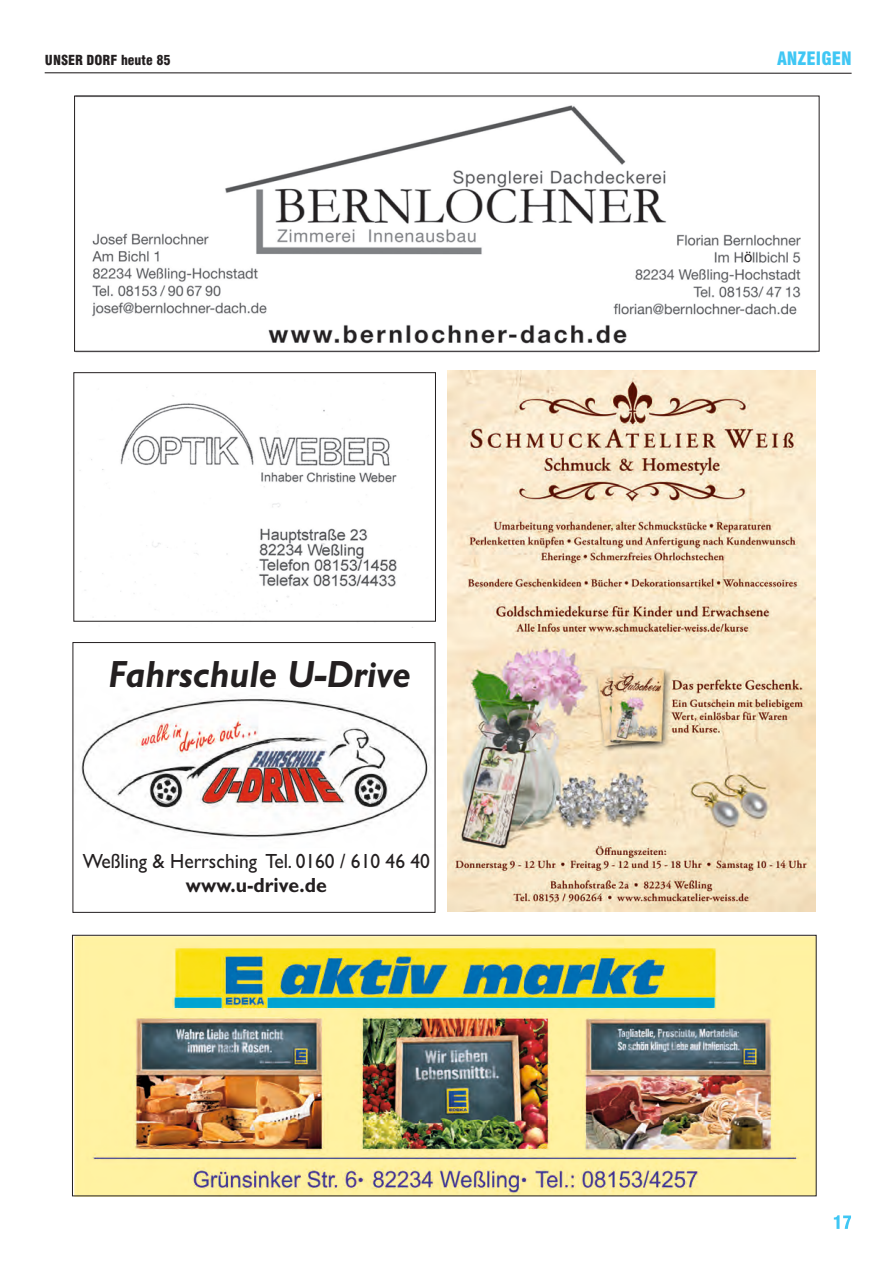
<style>
.page{position:relative;width:895px;height:1265px;background:#fff}
.page>*{position:absolute;margin:0;border:0;box-sizing:border-box;transform-origin:0 0}
.t1{font:italic 700 38.1px "Gill Sans";color:#231f20;scale:.95 1}
.t2{font:20.55px "Gill Sans";color:#231f20;scale:.95 1}
.t3{font:700 20.55px "Gill Sans";color:#231f20;scale:.95 1}
.t4{font:900 condensed 18px "Swiss 721 BT";color:#40c7f4}
.t5{font:15px "Arial";color:#231f20}
.t6{font:900 condensed 13.5px "Swiss 721 BT";color:#231f20}
</style>
<div class="page">
<svg style="left:833px;top:1215px;width:18px;height:14px"></svg>
<svg style="left:44px;top:72px;width:808px;height:2px"></svg>
<img style="left:75px;top:95px;width:743px;height:257px">
<img style="left:74px;top:395px;width:361px;height:233px">
<div style="left:73px;top:372px;width:363px;height:249px;border:1px solid #231f20"></div>
<img style="left:81px;top:687px;width:355px;height:162px">
<img style="left:447px;top:371px;width:368px;height:540px">
<img style="left:71px;top:936px;width:743px;height:258px">
<div style="left:72px;top:934px;width:744px;height:262px;border:1px solid #231f20"></div>
<p class="t6" style="left:45px;top:54px;width:127px">UNSER DORF heute 85</p>
<p class="t4" style="left:777px;top:51px;width:76px">ANZEIGEN</p>
<h1 class="t1" style="left:108px;top:661px;width:320px">Fahrschule U-Drive</h1>
<p class="t2" style="left:83px;top:854px;width:367px">Weßling &amp; Herrsching Tel. 0160 / 610 46 40</p>
<p class="t3" style="left:186px;top:877px;width:150px">www.u-drive.de</p>
<p class="t5" style="left:744px;top:251px;width:10px">ö</p>
</div>
